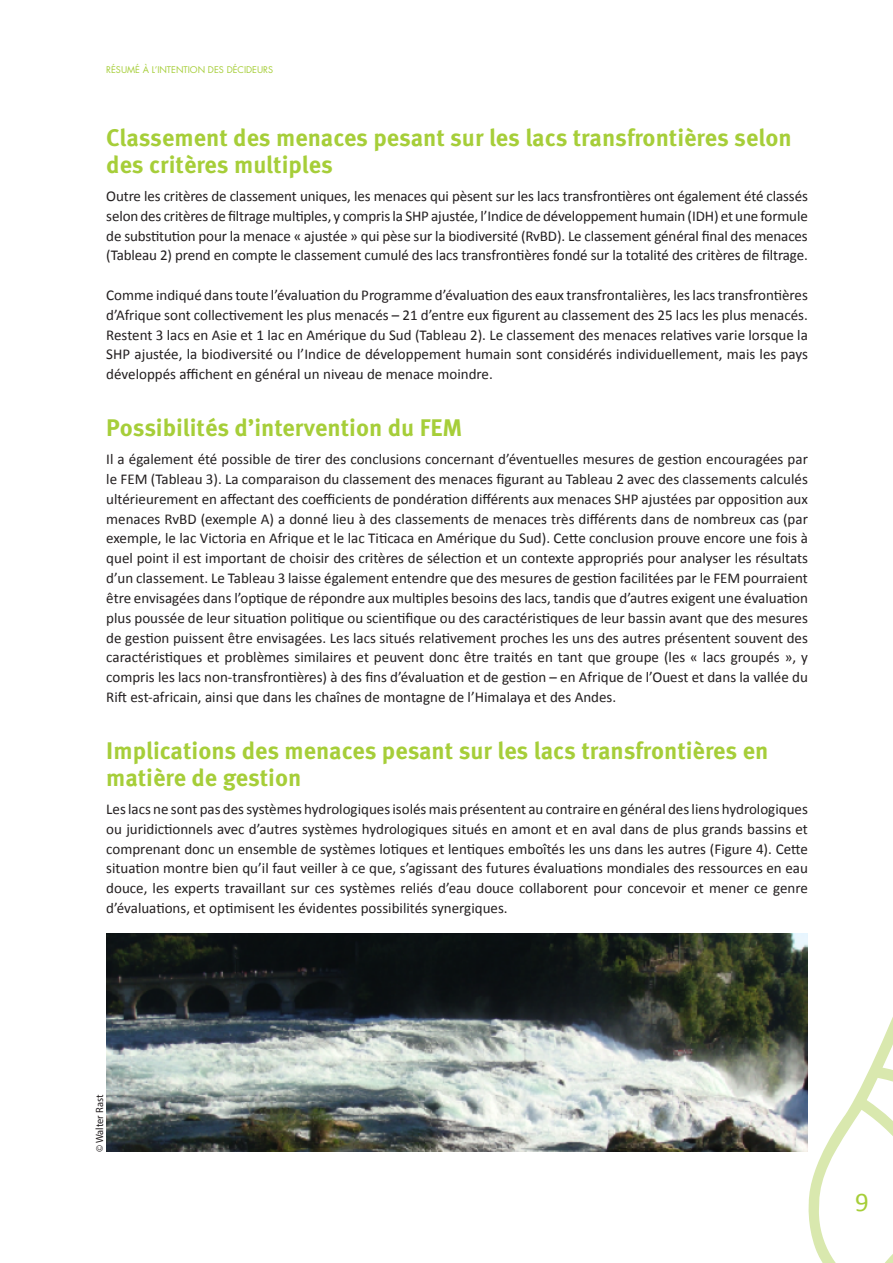
<style>
.page{position:relative;width:893px;height:1263px;background:#fff}
.page>*{position:absolute;margin:0;border:0;box-sizing:border-box;transform-origin:0 0}
.t1{font:27px "Calibri";color:#a6ce39}
.t2{font:700 24px/27px "Meta Pro";color:#a6ce39}
.t3{font:15px/19.8px "Calibri";color:#231f20;text-align:justify}
.t4{font:10.5px "Myriad Pro";color:#231f20}
.t5{font:9px "Futura";color:#a6ce39}
</style>
<div class="page">
<svg style="left:807px;top:1017px;width:86px;height:246px"></svg>
<img style="left:106px;top:933px;width:702px;height:218px">
<p class="t5" style="left:106px;top:63px;width:168px">RÉSUMÉ À L’INTENTION DES DÉCIDEURS</p>
<h2 class="t2" style="left:106px;top:125px;width:687px">Classement des menaces pesant sur les lacs transfrontières selon des critères multiples</h2>
<p class="t3" style="left:106px;top:186px;width:703px">Outre les critères de classement uniques, les menaces qui pèsent sur les lacs transfrontières ont également été classés selon des critères de filtrage multiples, y compris la SHP ajustée, l’Indice de développement humain (IDH) et une formule de substitution pour la menace « ajustée » qui pèse sur la biodiversité (RvBD). Le classement général final des menaces (Tableau 2) prend en compte le classement cumulé des lacs transfrontières fondé sur la totalité des critères de filtrage.</p>
<p class="t3" style="left:106px;top:285px;width:703px">Comme indiqué dans toute l’évaluation du Programme d’évaluation des eaux transfrontalières, les lacs transfrontières d’Afrique sont collectivement les plus menacés – 21 d’entre eux figurent au classement des 25 lacs les plus menacés.<br>Restent 3 lacs en Asie et 1 lac en Amérique du Sud (Tableau 2). Le classement des menaces relatives varie lorsque la SHP ajustée, la biodiversité ou l’Indice de développement humain sont considérés individuellement, mais les pays développés affichent en général un niveau de menace moindre.</p>
<h2 class="t2" style="left:106px;top:415px;width:358px">Possibilités d’intervention du FEM</h2>
<p class="t3" style="left:106px;top:449px;width:703px">Il a également été possible de tirer des conclusions concernant d’éventuelles mesures de gestion encouragées par le FEM (Tableau 3). La comparaison du classement des menaces figurant au Tableau 2 avec des classements calculés ultérieurement en affectant des coefficients de pondération différents aux menaces SHP ajustées par opposition aux menaces RvBD (exemple A) a donné lieu à des classements de menaces très différents dans de nombreux cas (par exemple, le lac Victoria en Afrique et le lac Titicaca en Amérique du Sud). Cette conclusion prouve encore une fois à quel point il est important de choisir des critères de sélection et un contexte appropriés pour analyser les résultats d’un classement. Le Tableau 3 laisse également entendre que des mesures de gestion facilitées par le FEM pourraient être envisagées dans l’optique de répondre aux multiples besoins des lacs, tandis que d’autres exigent une évaluation plus poussée de leur situation politique ou scientifique ou des caractéristiques de leur bassin avant que des mesures de gestion puissent être envisagées. Les lacs situés relativement proches les uns des autres présentent souvent des caractéristiques et problèmes similaires et peuvent donc être traités en tant que groupe (les « lacs groupés », y compris les lacs non-transfrontières) à des fins d’évaluation et de gestion – en Afrique de l’Ouest et dans la vallée du Rift est-africain, ainsi que dans les chaînes de montagne de l’Himalaya et des Andes.</p>
<h2 class="t2" style="left:106px;top:738px;width:664px">Implications des menaces pesant sur les lacs transfrontières en matière de gestion</h2>
<p class="t3" style="left:106px;top:799px;width:703px">Les lacs ne sont pas des systèmes hydrologiques isolés mais présentent au contraire en général des liens hydrologiques ou juridictionnels avec d’autres systèmes hydrologiques situés en amont et en aval dans de plus grands bassins et comprenant donc un ensemble de systèmes lotiques et lentiques emboîtés les uns dans les autres (Figure 4). Cette situation montre bien qu’il faut veiller à ce que, s’agissant des futures évaluations mondiales des ressources en eau douce, les experts travaillant sur ces systèmes reliés d’eau douce collaborent pour concevoir et mener ce genre d’évaluations, et optimisent les évidentes possibilités synergiques.</p>
<p class="t4" style="left:93px;top:1152px;width:59px;rotate:-90deg">© Walter Rast</p>
<h1 class="t1" style="left:855px;top:1185px;width:15px">9</h1>
</div>
